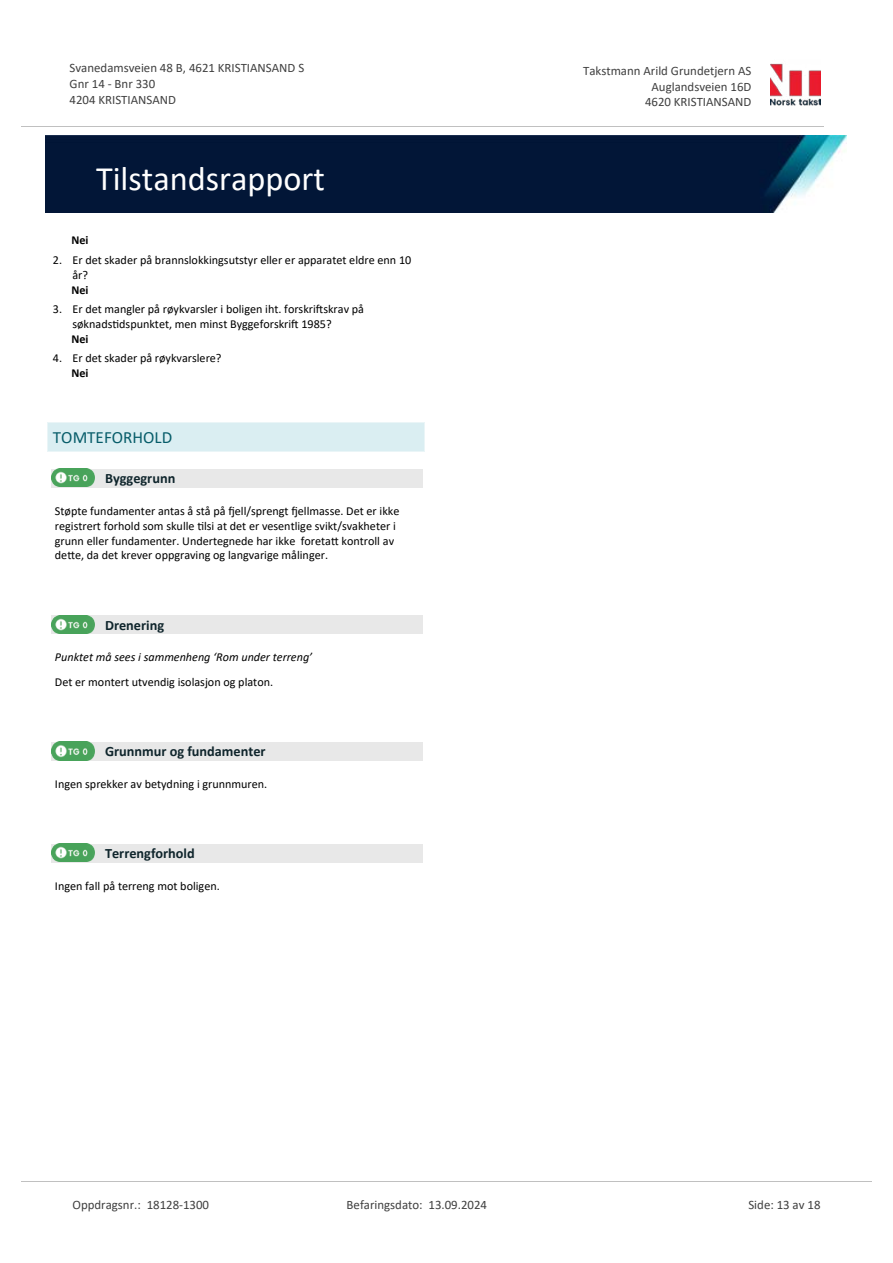
<style>
.page{position:relative;width:893px;height:1263px;background:#fff}
.page>*{position:absolute;margin:0;border:0;box-sizing:border-box;transform-origin:0 0}
.t1{font:34.35px "Calibri";color:#fff}
.t2{font:17.1px "Calibri";color:#065c69}
.t3{font:700 14.25px "Calibri";color:#0f252c}
.t4{font:12.9px/15.8px "Calibri";color:#404040}
.t5{font:12.15px/14.9px "Calibri";color:#000}
.t6{font:italic 12.15px "Calibri";color:#000}
.t7{font:700 12.15px "Calibri";color:#000}
</style>
<div class="page">
<div style="left:47px;top:423px;width:377px;height:29px;background:#daeef2"></div>
<svg style="left:47px;top:424px;width:1px;height:28px"></svg>
<svg style="left:424px;top:423px;width:1px;height:29px"></svg>
<hr style="left:47px;top:423px;width:377px;height:1px;background:#eaf5f7">
<hr style="left:47px;top:452px;width:377px;height:1px;background:#eaf5f7">
<div style="left:51px;top:469px;width:372px;height:19px;background:#e8e8e8"></div>
<img style="left:51px;top:469px;width:43px;height:18px">
<div style="left:51px;top:615px;width:372px;height:19px;background:#e8e8e8"></div>
<img style="left:51px;top:615px;width:43px;height:19px">
<div style="left:51px;top:742px;width:372px;height:19px;background:#e8e8e8"></div>
<svg style="left:56px;top:746px;width:39px;height:15px"></svg>
<img style="left:51px;top:742px;width:43px;height:18px">
<div style="left:51px;top:844px;width:372px;height:19px;background:#e8e8e8"></div>
<img style="left:51px;top:844px;width:43px;height:18px">
<img style="left:770px;top:63px;width:51px;height:43px">
<hr style="left:21px;top:127px;width:802px;height:1px;background:#c0c0c0">
<img style="left:46px;top:135px;width:800px;height:78px">
<hr style="left:21px;top:1181px;width:851px;height:1px;background:#c0c0c0">
<p class="t4" style="left:70px;top:60px;width:236px">Svanedamsveien 48 B, 4621 KRISTIANSAND S<br>Gnr 14 - Bnr 330<br>4204 KRISTIANSAND</p>
<p class="t4" style="left:583px;top:63px;width:170px">Takstmann Arild Grundetjern AS</p>
<p class="t4" style="left:651px;top:78px;width:101px">Auglandsveien 16D</p>
<p class="t4" style="left:645px;top:94px;width:108px">4620 KRISTIANSAND</p>
<h1 class="t1" style="left:96px;top:155px;width:230px">Tilstandsrapport</h1>
<p class="t7" style="left:71px;top:231px;width:19px">Nei</p>
<p class="t5" style="left:72px;top:253px;width:340px;text-indent:-20px">2. Er det skader på brannslokkingsutstyr eller er apparatet eldre enn 10 år?</p>
<p class="t7" style="left:71px;top:281px;width:19px">Nei</p>
<p class="t5" style="left:72px;top:301px;width:293px;text-indent:-20px">3. Er det mangler på røykvarsler i boligen iht. forskri昀琀skrav på søknads琀椀dspunktet, men minst Byggeforskri昀琀 1985?</p>
<p class="t7" style="left:71px;top:330px;width:19px">Nei</p>
<p class="t5" style="left:53px;top:350px;width:170px">4. Er det skader på røykvarslere?</p>
<p class="t7" style="left:71px;top:364px;width:19px">Nei</p>
<h2 class="t2" style="left:53px;top:425px;width:121px">TOMTEFORHOLD</h2>
<p class="t3" style="left:105px;top:468px;width:72px">Byggegrunn</p>
<p class="t5" style="left:55px;top:503px;width:346px">Støpte fundamenter antas å stå på 昀樀ell/sprengt 昀樀ellmasse. Det er ikke registrert forhold som skulle 琀椀lsi at det er vesentlige svikt/svakheter i grunn eller fundamenter. Undertegnede har ikke foreta琀琀 kontroll av de琀琀e, da det krever oppgraving og langvarige målinger.</p>
<p class="t3" style="left:105px;top:615px;width:61px">Drenering</p>
<p class="t6" style="left:55px;top:649px;width:259px">Punktet må sees i sammenheng ‘Rom under terreng’</p>
<p class="t5" style="left:55px;top:674px;width:220px">Det er montert utvendig isolasjon og platon.</p>
<p class="t3" style="left:105px;top:742px;width:162px">Grunnmur og fundamenter</p>
<p class="t5" style="left:55px;top:776px;width:214px">Ingen sprekker av betydning i grunnmuren.</p>
<p class="t3" style="left:105px;top:843px;width:91px">Terrengforhold</p>
<p class="t5" style="left:55px;top:878px;width:166px">Ingen fall på terreng mot boligen.</p>
<p class="t4" style="left:72px;top:1197px;width:138px">Oppdragsnr.: 18128-1300</p>
<p class="t4" style="left:347px;top:1197px;width:142px">Befaringsdato: 13.09.2024</p>
<p class="t4" style="left:748px;top:1197px;width:74px">Side: 13 av 18</p>
</div>
